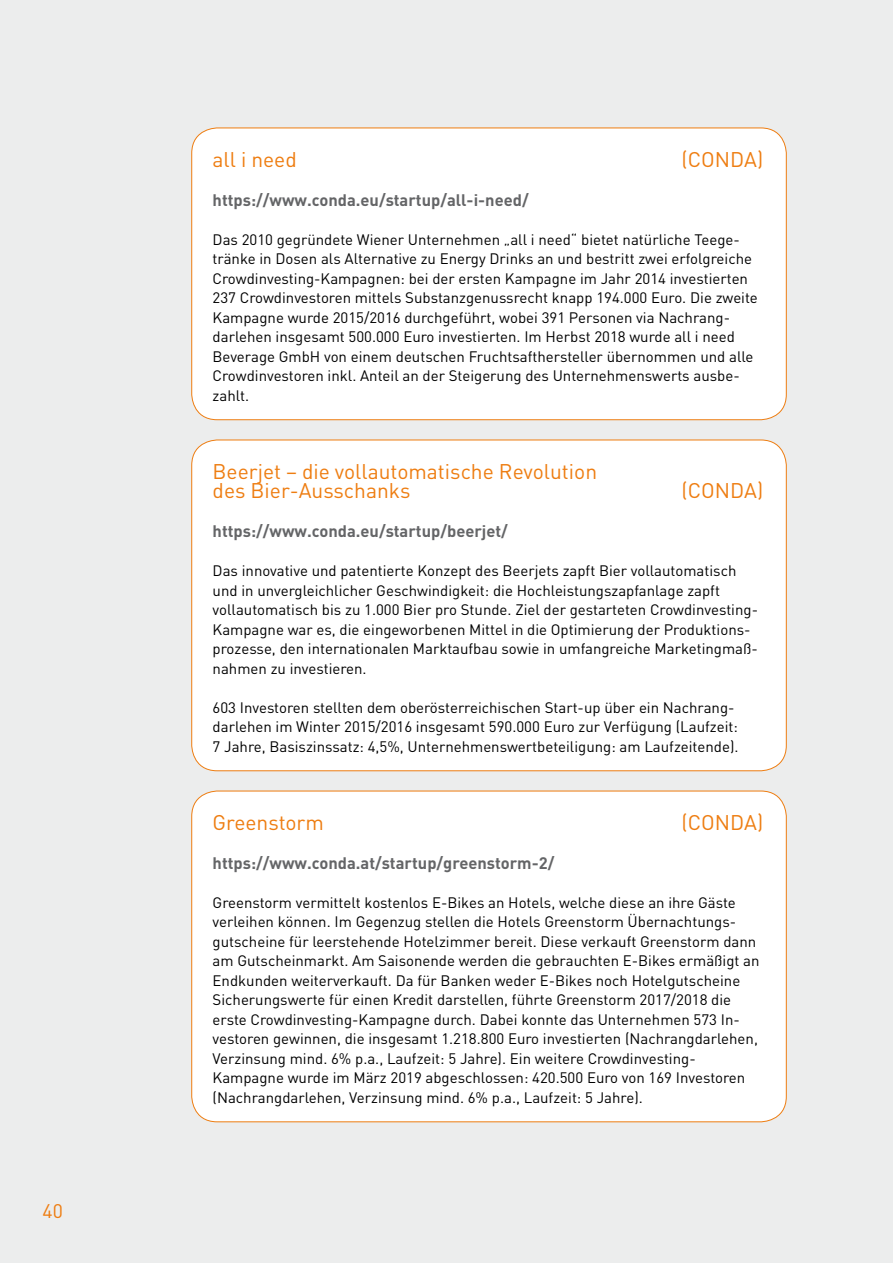
<style>
.page{position:relative;width:893px;height:1263px;background:#eceded}
.page>*{position:absolute;margin:0;border:0;box-sizing:border-box;transform-origin:0 0}
.t1{font:21px/19.5px "DIN Pro";color:#ee7d11}
.t2{font:19.5px "DIN Pro";color:#ee7d11}
.t3{font:700 16.5px "DIN Pro";color:#646567}
.t4{font:15px/19.5px "DIN Pro";color:#000}
</style>
<div class="page">
<div style="left:192px;top:128px;width:594px;height:292px;background:#fff;border-radius:26px"></div>
<div style="left:192px;top:440px;width:594px;height:331px;background:#fff;border-radius:26px"></div>
<div style="left:192px;top:791px;width:594px;height:331px;background:#fff;border-radius:26px"></div>
<h2 class="t2" style="left:43px;top:1198px;width:22px">40</h2>
<h1 class="t1" style="left:213px;top:148px;width:86px">all i need</h1>
<h1 class="t1" style="left:682px;top:148px;width:35px">(CONDA</h1>
<h1 class="t1" style="left:757px;top:148px;width:8px">)</h1>
<p class="t3" style="left:213px;top:188px;width:318px">https://www.conda.eu/startup/all-i-need/</p>
<p class="t4" style="left:213px;top:229px;width:547px">Das 2010 gegründete Wiener U nternehmen „all i need“ bietet natürliche Teege&shy;tränke in Dosen als Alternative zu Energy Drinks an und bestritt zwei erfolgreiche Crowdinvesting-Kampagnen: bei der ersten Kampagne im Jahr 2014 investierten 237 Crowdinvestoren mittels Substanzgenussrecht knapp 194.000 Euro. Die zweite Kampagne wurde 2015/2016 durchgeführt, wobei 391 Personen via Nachrang&shy;darlehen insgesamt 500.000 Euro investierten. I m H erbst 2018 wurde all i need Beverage GmbH von einem deutschen Fruchtsafthersteller übernommen und alle Crowdinvestoren inkl. Anteil an der Steigerung des U nternehmenswerts ausbe&shy;zahlt.</p>
<h1 class="t1" style="left:213px;top:460px;width:386px">Beerjet – die vollautomatische Revolution des Bier-Ausschanks</h1>
<h1 class="t1" style="left:682px;top:480px;width:35px">(CONDA</h1>
<h1 class="t1" style="left:757px;top:480px;width:8px">)</h1>
<p class="t3" style="left:213px;top:520px;width:297px">https://www.conda.eu/startup/beerjet/</p>
<p class="t4" style="left:213px;top:560px;width:547px">Das innovative und patentierte Konzept des Beerjets zapft Bier vollautomatisch und in unvergleichlicher Geschwindigkeit: die Hochleistungszapfanlage zapft vollautomatisch bis zu 1.000 Bier pro Stunde. Ziel der gestarteten Crowdinvesting-Kampagne war es, die eingeworbenen M ittel in die Optimierung der Produktions&shy;prozesse, den internationalen Marktaufbau sowie in umfangreiche Marketingmaß&shy;nahmen zu investieren.</p>
<p class="t4" style="left:213px;top:697px;width:527px">603 I nvestoren stellten dem oberösterreichischen Start-up über ein Nachrang&shy;darlehen im Winter 2015/2016 insgesamt 590.000 Euro zur Verfügung (Laufzeit:<br>7 Jahre, Basiszinssatz: 4,5%, U nternehmenswertbeteiligung: am Laufzeitende).</p>
<h1 class="t1" style="left:213px;top:811px;width:113px">Greenstorm</h1>
<h1 class="t1" style="left:682px;top:811px;width:35px">(CONDA</h1>
<h1 class="t1" style="left:757px;top:811px;width:8px">)</h1>
<p class="t3" style="left:213px;top:851px;width:343px">https://www.conda.at/startup/greenstorm-2/</p>
<p class="t4" style="left:213px;top:892px;width:548px">Greenstorm vermittelt kostenlos E-Bikes an H otels, welche diese an ihre Gäste verleihen können. I m Gegenzug stellen die Hotels Greenstorm Ü bernachtungs&shy;gutscheine für leerstehende Hotelzimmer bereit. Diese verkauft Greenstorm dann am Gutscheinmarkt. Am Saisonende werden die gebrauchten E-Bikes ermäßigt an Endkunden weiterverkauft. Da für Banken weder E-Bikes noch Hotelgutscheine Sicherungswerte für einen Kredit darstellen, führte Greenstorm 2017/2018 die erste Crowdinvesting-Kampagne durch. Dabei konnte das U nternehmen 573 I n&shy;vestoren gewinnen, die insgesamt 1.218.800 Euro investierten (Nachrangdarlehen, Verzinsung mind. 6% p.a., Laufzeit: 5 Jahre). Ein weitere Crowdinvesting-Kampagne wurde im März 2019 abgeschlossen: 420.500 Euro von 169 I nvestoren (Nachrangdarlehen, Verzinsung mind. 6% p.a., Laufzeit: 5 Jahre).</p>
</div>
